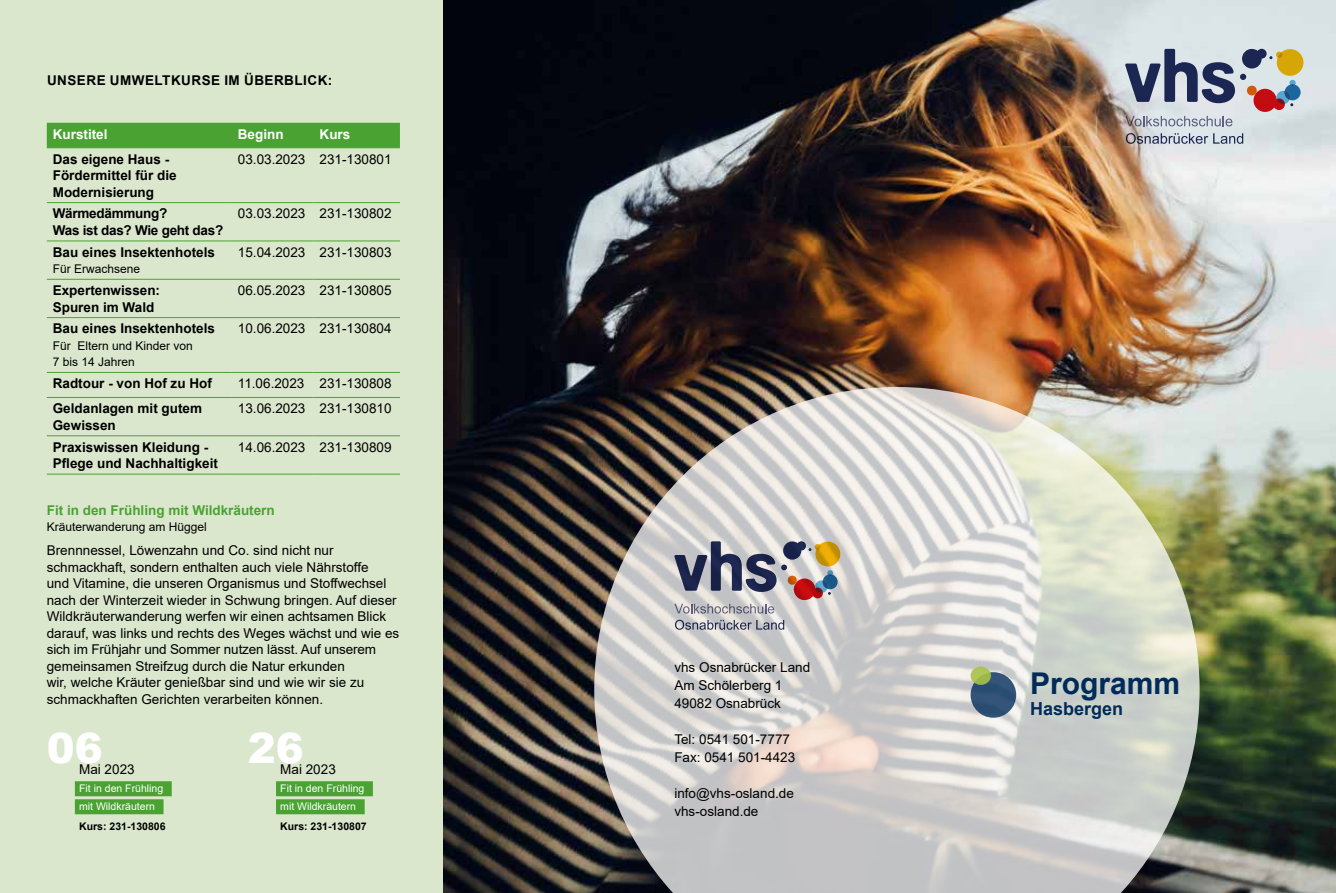
<style>
.page{position:relative;width:1336px;height:893px;background:#fff}
.page>*{position:absolute;margin:0;border:0;box-sizing:border-box;transform-origin:0 0}
.t1{font:900 41.85px "Arial";color:#fff}
.t2{font:700 30px "Arial";color:#002b5a}
.t3{font:700 18px "Arial";color:#002b5a}
.t4{font:13.5px/16.5px "Arial";color:#000}
.t5{font:700 13.5px/16.5px "Arial";color:#000}
.t6{font:700 13.5px/16.5px "Arial";letter-spacing:-.02em;color:#000}
.t7{font:700 13.5px "Arial";color:#4aa233}
.t8{font:700 13.5px "Arial";letter-spacing:.035em;color:#000}
.t9{font:700 13.5px "Arial";color:#fff}
.t10{font:12px/16.5px "Arial";color:#000}
.t11{font:10.5px/18px "Arial";color:#fff}
.t12{font:700 10.5px "Arial";color:#000}
</style>
<div class="page">
<img style="left:442px;top:0;width:893px;height:893px">
<div style="left:0;top:0;width:442px;height:893px;background:#dbe7cd"></div>
<svg style="left:594px;top:387px;width:605px;height:506px;background:#c5c4be"></svg>
<div style="left:75px;top:781px;width:97px;height:15px;background:#4aa233"></div>
<div style="left:75px;top:799px;width:88px;height:15px;background:#4aa233"></div>
<div style="left:276px;top:781px;width:97px;height:15px;background:#4aa233"></div>
<div style="left:276px;top:799px;width:88px;height:15px;background:#4aa233"></div>
<div style="left:970px;top:672px;width:46px;height:46px;background:#315277;border-radius:50%"></div>
<svg style="left:970px;top:666px;width:20px;height:19px"></svg>
<div style="left:47px;top:123px;width:353px;height:24px;background:#4aa233"></div>
<hr style="left:47px;top:435px;width:185px;height:1px;background:#4aa233">
<hr style="left:232px;top:435px;width:81px;height:1px;background:#4aa233">
<hr style="left:313px;top:435px;width:87px;height:1px;background:#4aa233">
<hr style="left:47px;top:397px;width:185px;height:1px;background:#4aa233">
<hr style="left:232px;top:397px;width:81px;height:1px;background:#4aa233">
<hr style="left:313px;top:397px;width:87px;height:1px;background:#4aa233">
<hr style="left:47px;top:474px;width:185px;height:1px;background:#4aa233">
<hr style="left:232px;top:474px;width:81px;height:1px;background:#4aa233">
<hr style="left:313px;top:474px;width:87px;height:1px;background:#4aa233">
<hr style="left:47px;top:317px;width:185px;height:1px;background:#4aa233">
<hr style="left:232px;top:317px;width:81px;height:1px;background:#4aa233">
<hr style="left:313px;top:317px;width:87px;height:1px;background:#4aa233">
<hr style="left:47px;top:372px;width:185px;height:1px;background:#4aa233">
<hr style="left:232px;top:372px;width:81px;height:1px;background:#4aa233">
<hr style="left:313px;top:372px;width:87px;height:1px;background:#4aa233">
<hr style="left:47px;top:241px;width:185px;height:1px;background:#4aa233">
<hr style="left:232px;top:241px;width:81px;height:1px;background:#4aa233">
<hr style="left:313px;top:241px;width:87px;height:1px;background:#4aa233">
<hr style="left:47px;top:279px;width:185px;height:1px;background:#4aa233">
<hr style="left:232px;top:279px;width:81px;height:1px;background:#4aa233">
<hr style="left:313px;top:279px;width:87px;height:1px;background:#4aa233">
<hr style="left:47px;top:202px;width:185px;height:1px;background:#4aa233">
<hr style="left:232px;top:202px;width:81px;height:1px;background:#4aa233">
<hr style="left:313px;top:202px;width:87px;height:1px;background:#4aa233">
<hr style="left:47px;top:147px;width:185px;height:1px;background:#4aa233">
<hr style="left:232px;top:147px;width:81px;height:1px;background:#4aa233">
<hr style="left:313px;top:147px;width:87px;height:1px;background:#4aa233">
<svg style="left:675px;top:620px;width:109px;height:10px"></svg>
<svg style="left:674px;top:541px;width:166px;height:73px;background:#a49da0"></svg>
<svg style="left:1125px;top:133px;width:117px;height:11px"></svg>
<svg style="left:1124px;top:49px;width:179px;height:77px;background:#a8a7ae"></svg>
<p class="t8" style="left:47px;top:71px;width:286px">UNSERE UMWELTKURSE IM ÜBERBLICK:</p>
<p class="t9" style="left:53px;top:124px;width:56px">Kurstitel</p>
<p class="t9" style="left:238px;top:124px;width:47px">Beginn</p>
<p class="t9" style="left:319px;top:124px;width:32px">Kurs</p>
<p class="t5" style="left:53px;top:151px;width:125px">Das eigene Haus -<br>Fördermittel für die<br>Modernisierung</p>
<p class="t4" style="left:238px;top:151px;width:155px">03.03.2023 231-130801</p>
<p class="t6" style="left:53px;top:206px;width:172px">Wärmedämmung?<br>Was ist das? Wie geht das?</p>
<p class="t4" style="left:238px;top:205px;width:155px">03.03.2023 231-130802</p>
<p class="t5" style="left:53px;top:244px;width:164px">Bau eines Insektenhotels</p>
<p class="t10" style="left:53px;top:261px;width:89px">Für Erwachsene</p>
<p class="t4" style="left:238px;top:244px;width:155px">15.04.2023 231-130803</p>
<p class="t5" style="left:53px;top:282px;width:109px">Expertenwissen:<br>Spuren im Wald</p>
<p class="t4" style="left:238px;top:282px;width:155px">06.05.2023 231-130805</p>
<p class="t5" style="left:53px;top:321px;width:164px">Bau eines Insektenhotels</p>
<p class="t10" style="left:53px;top:337px;width:142px">Für Eltern und Kinder von<br>7 bis 14 Jahren</p>
<p class="t4" style="left:238px;top:320px;width:155px">10.06.2023 231-130804</p>
<p class="t5" style="left:53px;top:375px;width:160px">Radtour - von Hof zu Hof</p>
<p class="t4" style="left:238px;top:375px;width:155px">11.06.2023 231-130808</p>
<p class="t5" style="left:53px;top:400px;width:151px">Geldanlagen mit gutem<br>Gewissen</p>
<p class="t4" style="left:238px;top:400px;width:155px">13.06.2023 231-130810</p>
<p class="t5" style="left:53px;top:439px;width:167px">Praxiswissen Kleidung -<br>Pflege und Nachhaltigkeit</p>
<p class="t4" style="left:238px;top:439px;width:155px">14.06.2023 231-130809</p>
<p class="t7" style="left:47px;top:500px;width:229px">Fit in den Frühling mit Wildkräutern</p>
<p class="t10" style="left:47px;top:519px;width:162px">Kräuterwanderung am Hüggel</p>
<p class="t4" style="left:47px;top:542px;width:354px">Brennnessel, Löwenzahn und Co. sind nicht nur schmackhaft, sondern enthalten auch viele Nährstoffe<br>und Vitamine, die unseren Organismus und Stoffwechsel nach der Winterzeit wieder in Schwung bringen. Auf dieser Wildkräuterwanderung werfen wir einen achtsamen Blick darauf, was links und rechts des Weges wächst und wie es sich im Frühjahr und Sommer nutzen lässt. Auf unserem gemeinsamen Streifzug durch die Natur erkunden<br>wir, welche Kräuter genießbar sind und wie wir sie zu schmackhaften Gerichten verarbeiten können.</p>
<h1 class="t1" style="left:47px;top:718px;width:57px">06</h1>
<p class="t4" style="left:79px;top:761px;width:57px">Mai 2023</p>
<p class="t11" style="left:79px;top:779px;width:86px">Fit in den Frühling mit Wildkräutern</p>
<p class="t12" style="left:79px;top:818px;width:88px">Kurs: 231-130806</p>
<h1 class="t1" style="left:248px;top:718px;width:57px">26</h1>
<p class="t4" style="left:280px;top:761px;width:57px">Mai 2023</p>
<p class="t11" style="left:280px;top:779px;width:86px">Fit in den Frühling mit Wildkräutern</p>
<p class="t12" style="left:280px;top:818px;width:88px">Kurs: 231-130807</p>
<p class="t4" style="left:674px;top:658px;width:137px;line-height:18px">vhs Osnabrücker Land<br>Am Schölerberg 1<br>49082 Osnabrück</p>
<p class="t4" style="left:674px;top:730px;width:122px;line-height:18px">Tel: 0541 501-7777<br>Fax: 0541 501-4423</p>
<p class="t4" style="left:674px;top:784px;width:121px;line-height:18px">info@vhs-osland.de vhs-osland.de</p>
<h2 class="t2" style="left:1030px;top:662px;width:152px">Programm</h2>
<h3 class="t3" style="left:1030px;top:696px;width:95px">Hasbergen</h3>
</div>
